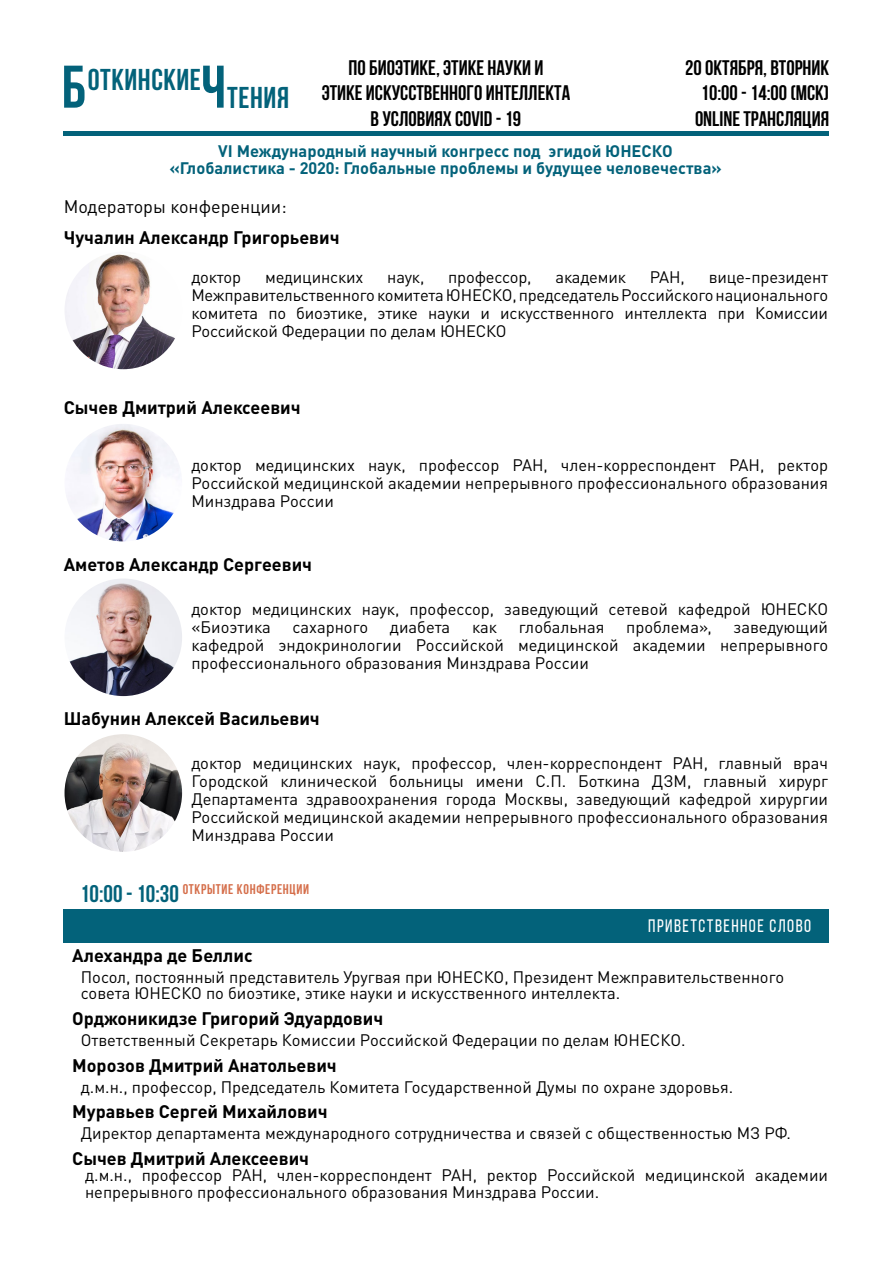
<style>
.page{position:relative;width:893px;height:1263px;background:#fff}
.page>*{position:absolute;margin:0;border:0;box-sizing:border-box;transform-origin:0 0}
.t1{font:700 30px "Bebas Neue";letter-spacing:.02em;color:#03627a}
.t2{font:700 21px/25.2px "Bebas Neue";color:#000;text-align:center}
.t3{font:700 18px "Adihaus DIN";color:#000}
.t4{font:18px "Adihaus DIN";color:#000}
.t5{font:18px "Bebas Neue";letter-spacing:.08em;color:#fff}
.t6{font:16.5px/18px "Adihaus DIN";color:#000;text-align:justify}
.t7{font:700 16.5px/16.5px "Adihaus DIN";color:#03627a;text-align:center}
.t8{font:700 13.95px "Bebas Neue";letter-spacing:.05em;color:#d56e4a}
.s1{font-size:60px}
.s2{font-size:24px;color:#03627a}
</style>
<div class="page">
<div style="left:63px;top:910px;width:765px;height:33px;background:#03627a"></div>
<img style="left:65px;top:252px;width:117px;height:117px;border-radius:59px">
<img style="left:65px;top:424px;width:117px;height:117px;border-radius:59px">
<img style="left:65px;top:578px;width:117px;height:118px;border-radius:59px">
<img style="left:65px;top:734px;width:117px;height:118px;border-radius:59px">
<hr style="left:64px;top:132px;width:765px;height:4px;background:#03627a">
<h1 class="t1" style="left:62px;top:63px;width:229px"><span class="s1">Б</span>ОТКИНСКИЕ <span class="s1">Ч</span>ТЕНИЯ</h1>
<p class="t2" style="left:322px;top:55px;width:250px">ПО БИОЭТИКЕ, ЭТИКЕ НАУКИ И<br>ЭТИКЕ ИСКУССТВЕННОГО ИНТЕЛЛЕКТА<br>В УСЛОВИЯХ COVID - 19</p>
<p class="t2" style="left:695px;top:55px;width:136px;text-align:justify;text-indent:-10px">20 ОКТЯБРЯ, ВТОРНИК 10:00 - 14:00 (МСК)<br>ONLINE ТРАНСЛЯЦИЯ</p>
<p class="t7" style="left:169px;top:141px;width:554px">VI Международный научный конгресс под эгидой ЮНЕСКО «Глобалистика - 2020: Глобальные проблемы и будущее человечества»</p>
<p class="t4" style="left:64px;top:192px;width:224px">Модераторы конференции:</p>
<p class="t3" style="left:64px;top:222px;width:277px">Чучалин Александр Григорьевич</p>
<p class="t6" style="left:191px;top:266px;width:51px">доктор</p>
<p class="t6" style="left:265px;top:266px;width:100px">медицинских</p>
<p class="t6" style="left:387px;top:266px;width:39px">наук,</p>
<p class="t6" style="left:448px;top:266px;width:85px">профессор,</p>
<p class="t6" style="left:555px;top:266px;width:72px">академик</p>
<p class="t6" style="left:650px;top:266px;width:36px">РАН,</p>
<p class="t6" style="left:191px;top:266px;width:638px;text-indent:517px">вице-президент Межправительственного комитета ЮНЕСКО, председатель Российского национального комитета по биоэтике, этике науки и искусственного интеллекта при Комиссии Российской Федерации по делам ЮНЕСКО</p>
<p class="t3" style="left:64px;top:393px;width:238px">Сычев Дмитрий Алексеевич</p>
<p class="t6" style="left:191px;top:454px;width:638px">доктор медицинских наук, профессор РАН, член-корреспондент РАН, ректор Российской медицинской академии непрерывного профессионального образования Минздрава России</p>
<p class="t3" style="left:64px;top:550px;width:250px">Аметов Александр Сергеевич</p>
<p class="t6" style="left:191px;top:598px;width:638px">доктор медицинских наук, профессор, заведующий сетевой кафедрой ЮНЕСКО «Биоэтика</p>
<p class="t6" style="left:292px;top:616px;width:77px">сахарного</p>
<p class="t6" style="left:390px;top:616px;width:62px">диабета</p>
<p class="t6" style="left:472px;top:616px;width:26px">как</p>
<p class="t6" style="left:519px;top:616px;width:87px">глобальная</p>
<p class="t6" style="left:626px;top:616px;width:87px">проблема»,</p>
<p class="t6" style="left:191px;top:616px;width:638px;text-indent:542px">заведующий кафедрой эндокринологии Российской медицинской академии непрерывного профессионального образования Минздрава России</p>
<p class="t3" style="left:64px;top:704px;width:257px">Шабунин Алексей Васильевич</p>
<p class="t6" style="left:191px;top:752px;width:638px">доктор медицинских наук, профессор, член-корреспондент РАН, главный врач Городской клинической больницы имени С.П. Боткина ДЗМ, главный хирург Департамента здравоохранения города Москвы, заведующий кафедрой хирургии Российской медицинской академии непрерывного профессионального образования Минздрава России</p>
<p class="t8" style="left:80px;top:881px;width:231px"><span class="s2">10:00 - 10:30</span> ОТКРЫТИЕ КОНФЕРЕНЦИИ</p>
<p class="t5" style="left:648px;top:916px;width:164px">приветственное слово</p>
<p class="t3" style="left:72px;top:940px;width:182px">Алехандра де Беллис</p>
<p class="t6" style="left:81px;top:967px;width:705px;line-height:16.5px">Посол, постоянный представитель Уругвая при ЮНЕСКО, Президент Межправительственного совета ЮНЕСКО по биоэтике, этике науки и искусственного интеллекта.</p>
<p class="t3" style="left:72px;top:1004px;width:312px">Орджоникидзе Григорий Эдуардович</p>
<p class="t6" style="left:81px;top:1029px;width:606px">Ответственный Секретарь Комиссии Российской Федерации по делам ЮНЕСКО.</p>
<p class="t3" style="left:72px;top:1050px;width:266px">Морозов Дмитрий Анатольевич</p>
<p class="t6" style="left:81px;top:1076px;width:654px">д.м.н., профессор, Председатель Комитета Государственной Думы по охране здоровья.</p>
<p class="t3" style="left:72px;top:1097px;width:257px">Муравьев Сергей Михайлович</p>
<p class="t6" style="left:81px;top:1122px;width:712px">Директор департамента международного сотрудничества и связей с общественностью МЗ РФ.</p>
<p class="t3" style="left:72px;top:1143px;width:238px">Сычев Дмитрий Алексеевич</p>
<p class="t6" style="left:85px;top:1165px;width:745px;line-height:16.5px">д.м.н., профессор РАН, член-корреспондент РАН, ректор Российской медицинской академии непрерывного профессионального образования Минздрава России.</p>
</div>
